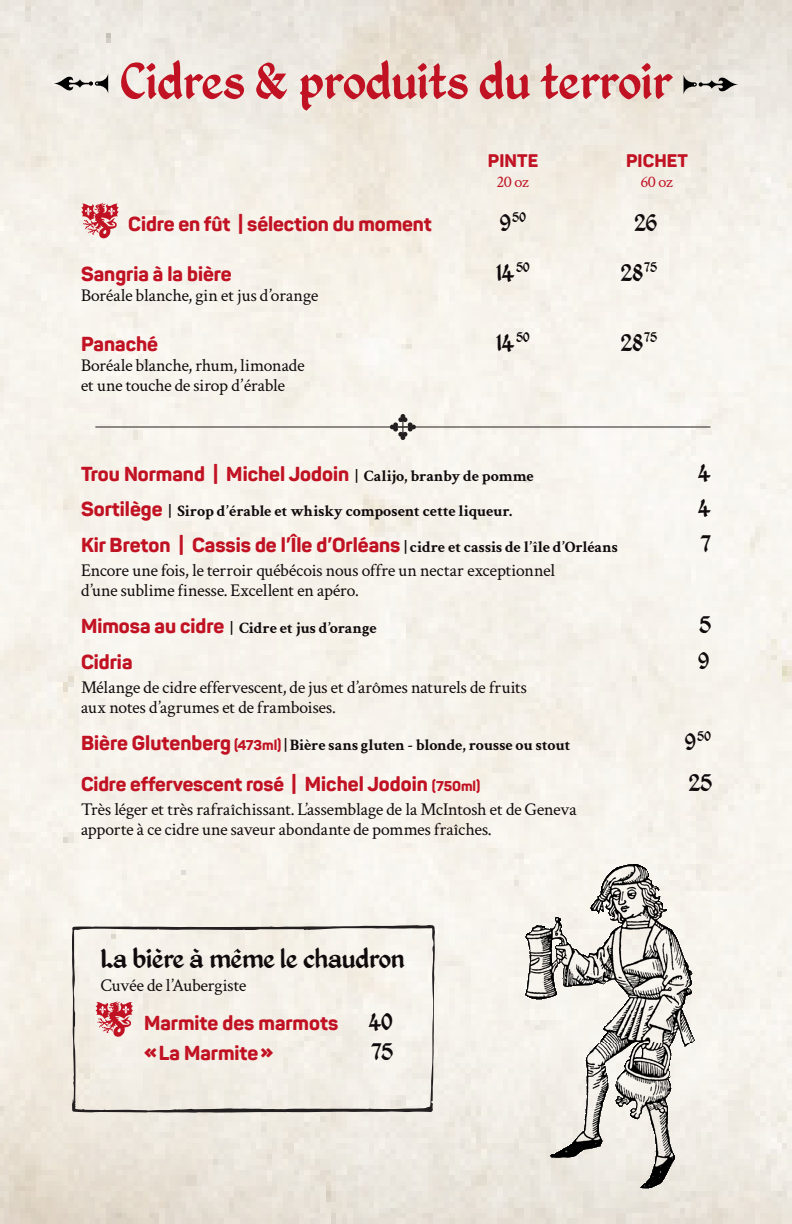
<style>
.page{position:relative;width:792px;height:1224px;background:#fff}
.page>*{position:absolute;margin:0;border:0;box-sizing:border-box;transform-origin:0 0}
.t1{font:56px "Kingthings Petrock";color:#c11223}
.t2{font:30px "Kingthings Petrock";letter-spacing:-.005em;color:#110a0c}
.Boreales{font:26px "Kingthings Petrock";letter-spacing:-.01em;color:#110a0c}
.Potions{font:26px "Kingthings Petrock";color:#110a0c}
.Potions-2{font:800 20px/30px "Panton";color:#c11223}
.Boreales-2{font:800 20px "Panton";letter-spacing:-.005em;color:#c11223}
.Boreales-3{font:800 19.6px "Panton";letter-spacing:-.005em;color:#c11223}
.Boreales-4{font:18px/20px "Crimson Text";letter-spacing:-.01em;color:#110a0c}
.description{font:18px/20px "Crimson Text";letter-spacing:-.01em;color:#110a0c}
.texte_courant{font:800 18px "Panton";color:#c11223}
.texte_courant-2{font:16.6px "Crimson Text";letter-spacing:-.01em;color:#c11223}
.Potions-3{font:700 16px "Crimson Text";letter-spacing:-.01em;color:#110a0c}
.Boreales-5{font:15.2px "Kingthings Petrock";color:#110a0c}
.Potions-4{font:15.2px "Kingthings Petrock";color:#110a0c}
.s1{font-size:26px}
.s2{font-family:"Crimson Text";font-weight:700;font-size:16px;color:#110a0c}
.s3{font-family:"Panton";font-weight:800;font-size:20px;color:#c11223}
.s4{font-family:"Panton";font-weight:800;font-size:14px;color:#c11223}
.s5{font-size:20px}
.s6{font-size:14px}
.s7{font-family:"Kingthings Petrock";font-weight:400;font-size:26px;color:#110a0c}
.s8{font-family:"Panton Demo";font-weight:900}
</style>
<div class="page">
<img style="left:520px;top:855px;width:180px;height:334px">
<svg style="left:81px;top:202px;width:38px;height:37px"></svg>
<svg style="left:53px;top:73px;width:55px;height:21px"></svg>
<svg style="left:684px;top:74px;width:54px;height:21px"></svg>
<hr style="left:95px;top:427px;width:615px;height:1px;background:#231f20">
<svg style="left:390px;top:414px;width:26px;height:26px"></svg>
<svg style="left:72px;top:925px;width:363px;height:188px;background:#ebe5dd"></svg>
<p class="t1" style="left:120px;top:49px;width:553px">Cidres &amp; produits du terroir</p>
<p class="texte_courant" style="left:488px;top:150px;width:52px">PINTE</p>
<p class="texte_courant" style="left:626px;top:150px;width:63px">PICHET</p>
<p class="texte_courant-2" style="left:497px;top:171px;width:34px">20 oz</p>
<p class="texte_courant-2" style="left:641px;top:171px;width:34px">60 oz</p>
<p class="Boreales-2" style="left:128px;top:211px;width:305px">Cidre en fût | sélection du moment</p>
<p class="Boreales-5" style="left:500px;top:209px;width:28px"><span class="s1">9</span> 50</p>
<p class="Boreales" style="left:634px;top:208px;width:24px">26</p>
<p class="Boreales-2" style="left:81px;top:261px;width:152px">Sangria à la bière</p>
<p class="Boreales" style="left:496px;top:258px;width:35px">14 <sup>50</sup></p>
<p class="Boreales" style="left:621px;top:258px;width:38px">28 <sup>75</sup></p>
<p class="Boreales-4" style="left:81px;top:284px;width:239px">Boréale blanche, gin et jus d’orange</p>
<p class="Boreales-2" style="left:81px;top:331px;width:79px">Panaché</p>
<p class="Boreales" style="left:496px;top:328px;width:35px">14 <sup>50</sup></p>
<p class="Boreales" style="left:621px;top:328px;width:38px">28 <sup>75</sup></p>
<p class="Boreales-4" style="left:81px;top:354px;width:225px">Boréale blanche, rhum, limonade et une touche de sirop d’érable</p>
<p class="Potions-2" style="left:81px;top:459px;width:454px">Trou Normand | Michel Jodoin <span class="s2">| Calijo, branby de pomme</span></p>
<p class="Potions" style="left:698px;top:458px;width:15px">4</p>
<p class="Potions-3" style="left:81px;top:499px;width:433px"><span class="s3">Sortilège</span> | Sirop d’érable et whisky composent cette liqueur.</p>
<p class="Potions" style="left:698px;top:492px;width:15px">4</p>
<p class="Potions-2" style="left:81px;top:530px;width:538px">Kir Breton | Cassis de l’Île d’Orléans <span class="s2">| cidre et cassis de l’île d’Orléans</span></p>
<p class="Potions" style="left:701px;top:529px;width:12px">7</p>
<p class="description" style="left:81px;top:560px;width:476px">Encore une fois, le terroir québécois nous offre un nectar exceptionnel d’une sublime finesse. Excellent en apéro.</p>
<p class="Potions-3" style="left:81px;top:616px;width:297px"><span class="s3">Mimosa au cidre</span> | Cidre et jus d’orange</p>
<p class="Potions" style="left:699px;top:609px;width:13px">5</p>
<p class="Potions-2" style="left:81px;top:647px;width:53px">Cidria</p>
<p class="Potions" style="left:698px;top:646px;width:13px">9</p>
<p class="description" style="left:81px;top:677px;width:448px">Mélange de cidre effervescent, de jus et d’arômes naturels de fruits aux notes d’agrumes et de framboises.</p>
<p class="Potions-3" style="left:81px;top:733px;width:491px"><span class="s3">Bière Glutenberg</span> <span class="s4">(473ml)</span> | Bière sans gluten - blonde, rousse ou stout</p>
<p class="Potions-4" style="left:685px;top:727px;width:28px"><span class="s1">9</span> 50</p>
<p class="Boreales-3" style="left:81px;top:771px;width:401px">Cidre effervescent rosé <span class="s5">| Michel Jodoin</span> <span class="s6">(750ml)</span></p>
<p class="Boreales" style="left:689px;top:767px;width:25px">25</p>
<p class="Boreales-4" style="left:81px;top:798px;width:497px">Très léger et très rafraîchissant. L’assemblage de la McIntosh et de Geneva apporte à ce cidre une saveur abondante de pommes fraîches.</p>
<h2 class="t2" style="left:101px;top:941px;width:305px">La bière à même le chaudron</h2>
<p class="Boreales-4" style="left:101px;top:974px;width:147px">Cuvée de l’Aubergiste</p>
<p class="Potions-2" style="left:144px;top:1008px;width:250px">Marmite des marmots <span class="s7">40 </span><span class="s8">«</span>La Marmite<span class="s8">»</span></p>
<h3 class="Boreales" style="left:372px;top:1037px;width:23px">75</h3>
</div>
